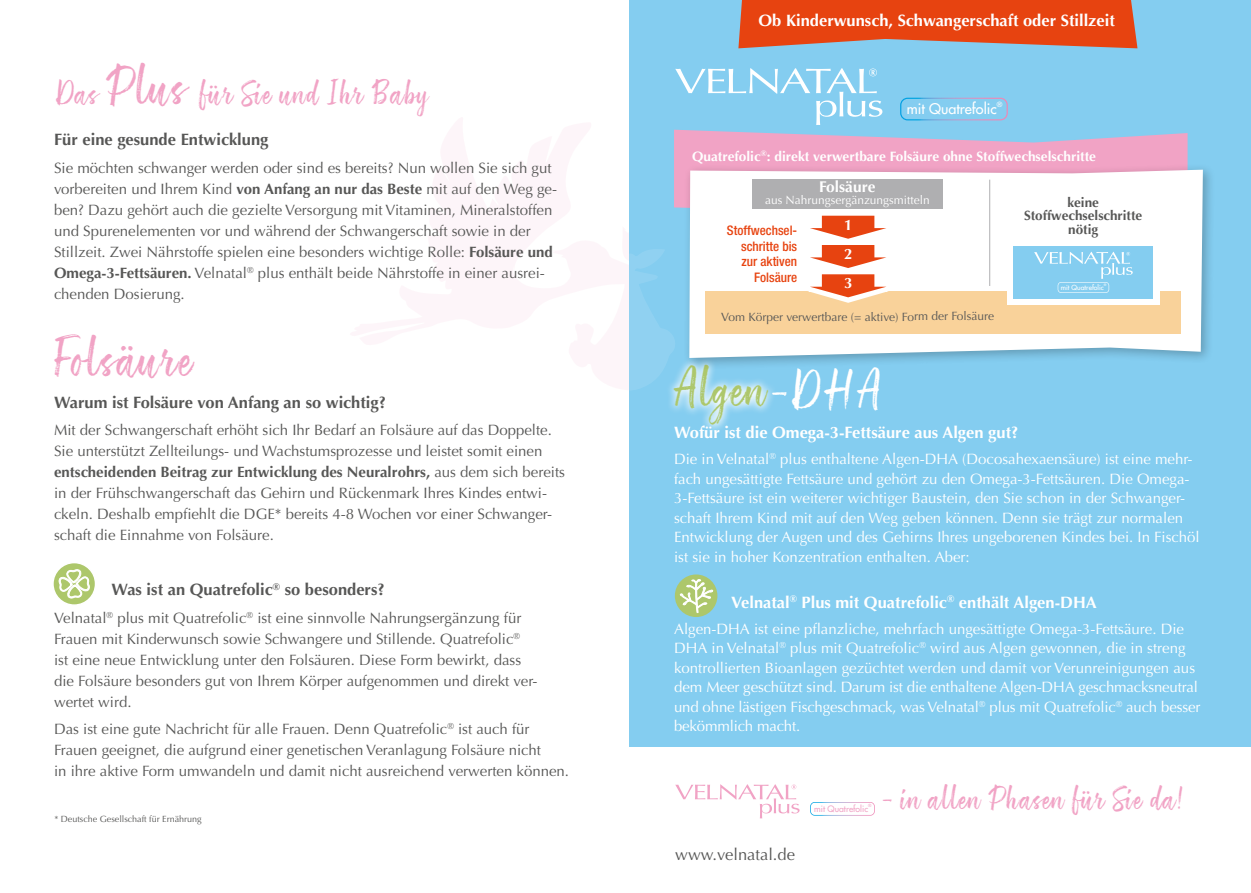
<style>
.page{position:relative;width:1251px;height:893px;background:#fff}
.page>*{position:absolute;margin:0;border:0;box-sizing:border-box;transform-origin:0 0}
.t1{font:48px "ATS Script";letter-spacing:.025em;color:#adc76b}
.t2{font:48px "ATS Script";letter-spacing:.025em;color:#f1a3c5}
.t3{font:30px "ATS Script";letter-spacing:.025em;color:#f1a3c5}
.t4{font:28.95px "ATS Script";letter-spacing:.025em;color:#f1a3c5}
.t5{font:700 16.5px "Optima";color:#fff}
.t6{font:700 16.5px "Optima";color:#575756}
.t7{font:16.5px "Optima";color:#575756}
.t8{font:700 15.6px "Optima";color:#fff}
.t9{font:15px/21px "Optima";color:#575756}
.t10{font:15px/19.5px "Optima";color:#fff}
.t11{font:700 15px "Optima";color:#fff}
.t12{font:14.4px "Futura";color:#fff}
.t13{font:700 13.65px "Optima";color:#fff}
.t14{font:700 13.5px/13.5px "Optima";color:#575756;text-align:center}
.t15{font:500 condensed 13.2px/15.6px "Helvetica Neue LT Pro";color:#e74310;text-align:right}
.t16{font:12px "Optima";color:#fff}
.t17{font:12px "Optima";letter-spacing:-.005em;color:#575756}
.t18{font:9px "Optima";color:#575756}
.t19{font:8.7px "Futura";color:#f1a3c5}
.t20{font:7.05px "Futura";color:#fff}
.t21{font:6.9px "Futura";color:#fff}
.t22{font:4.2px "Futura";color:#f1a3c5}
.t23{font:3.3px "Futura";color:#fff}
.s1{font-size:48px}
.s2{font-weight:700}
.s3{color:#fff}
</style>
<div class="page">
<div style="left:629px;top:0;width:621px;height:746px;background:#84cdf0"></div>
<svg style="left:674px;top:574px;width:43px;height:43px"></svg>
<svg style="left:677px;top:578px;width:36px;height:35px"></svg>
<svg style="left:675px;top:784px;width:124px;height:34px"></svg>
<svg style="left:810px;top:802px;width:64px;height:14px"></svg>
<svg style="left:738px;top:0;width:399px;height:48px;background:#dc5127"></svg>
<svg style="left:670px;top:391px;width:103px;height:39px"></svg>
<svg style="left:53px;top:563px;width:42px;height:42px"></svg>
<div style="left:52px;top:562px;width:44px;height:44px;border:2px solid #fff;border-radius:50%"></div>
<svg style="left:58px;top:569px;width:32px;height:30px"></svg>
<svg style="left:1007px;top:133px;width:180px;height:30px;fill:#f1a3c5"></svg>
<div style="left:682px;top:163px;width:532px;height:207px;background:#000;opacity:.25"></div>
<svg style="left:1007px;top:170px;width:195px;height:188px;background:#f2f6f9"></svg>
<div style="left:704px;top:292px;width:476px;height:42px;background:#f9d29a"></div>
<div style="left:1006px;top:243px;width:153px;height:62px;background:#fff"></div>
<div style="left:1013px;top:246px;width:140px;height:53px;background:#84cdf0"></div>
<svg style="left:1034px;top:252px;width:98px;height:41px"></svg>
<svg style="left:629px;top:68px;width:378px;height:323px"></svg>
<div style="left:752px;top:180px;width:190px;height:29px;background:#afafb1"></div>
<h2 class="t3" style="left:54px;top:76px;width:376px">Das <span class="s1">Plus</span> für Sie und Ihr Baby</h2>
<p class="t6" style="left:54px;top:130px;width:216px">Für eine gesunde Entwicklung</p>
<p class="t9" style="left:54px;top:157px;width:504px">Sie möchten schwanger werden oder sind es bereits? Nun wollen Sie sich gut vorbereiten und Ihrem Kind <span class="s2">von Anfang an nur das Beste</span> mit auf den Weg ge&shy;ben? Dazu gehört auch die gezielte Versorgung mit Vitaminen, Mineralstoffen und Spurenelementen vor und während der Schwangerschaft sowie in der Stillzeit. Zwei Nährstoffe spielen eine besonders wichtige Rolle: <span class="s2">Folsäure und Omega-3-Fettsäuren.</span> Velnatal<sup>®</sup> plus enthält beide Nährstoffe in einer ausrei&shy;chenden Dosierung.</p>
<h1 class="t2" style="left:54px;top:331px;width:140px">Folsäure</h1>
<p class="t6" style="left:54px;top:393px;width:333px">Warum ist Folsäure von Anfang an so wichtig?</p>
<p class="t9" style="left:54px;top:420px;width:512px">Mit der Schwangerschaft erhöht sich Ihr Bedarf an Folsäure auf das Doppelte.<br>Sie unterstützt Zellteilungs- und Wachstumsprozesse und leistet somit einen <span class="s2">entscheidenden Beitrag zur Entwicklung des Neuralrohrs,</span> aus dem sich bereits in der Frühschwangerschaft das Gehirn und Rückenmark Ihres Kindes entwi&shy;ckeln. Deshalb empfiehlt die DGE* bereits 4-8 Wochen vor einer Schwanger&shy;schaft die Einnahme von Folsäure.</p>
<p class="t6" style="left:111px;top:580px;width:275px">Was ist an Quatrefolic<sup>®</sup> so besonders?</p>
<p class="t9" style="left:54px;top:607px;width:485px">Velnatal<sup>®</sup> plus mit Quatrefolic<sup>®</sup> ist eine sinnvolle Nahrungsergänzung für Frauen mit Kinderwunsch sowie Schwangere und Stillende. Quatrefolic<sup>® </sup>ist eine neue Entwicklung unter den Folsäuren. Diese Form bewirkt, dass die Folsäure besonders gut von Ihrem Körper aufgenommen und direkt ver&shy;wertet wird.</p>
<p class="t9" style="left:54px;top:719px;width:516px">Das ist eine gute Nachricht für alle Frauen. Denn Quatrefolic<sup>®</sup> ist auch für<br>Frauen geeignet, die aufgrund einer genetischen Veranlagung Folsäure nicht<br>in ihre aktive Form umwandeln und damit nicht ausreichend verwerten können.</p>
<p class="t18" style="left:54px;top:814px;width:149px">* Deutsche Gesellschaft für Ernährung</p>
<p class="t5" style="left:758px;top:10px;width:358px">Ob Kinderwunsch, Schwangerschaft oder Stillzeit</p>
<p class="t12" style="left:906px;top:100px;width:91px">mit Quatrefolic</p>
<p class="t20" style="left:996px;top:100px;width:7px">®</p>
<p class="t13" style="left:692px;top:148px;width:405px">Quatrefolic<sup>®</sup>: direkt verwertbare Folsäure ohne Stoffwechselschritte</p>
<p class="t14" style="left:1023px;top:196px;width:120px">keine<br>Stoffwechselschritte nötig</p>
<p class="t8" style="left:807px;top:171px;width:58px">Folsäure</p>
<p class="t16" style="left:753px;top:186px;width:166px">aus Nahrungsergänzungsmitteln</p>
<p class="t15" style="left:717px;top:222px;width:72px">Stoffwechsel&shy;schritte bis zur aktiven<br>Folsäure</p>
<p class="t8" style="left:819px;top:178px;width:58px">Folsäure</p>
<p class="t16" style="left:764px;top:193px;width:166px">aus Nahrungsergänzungsmitteln</p>
<p class="t15" style="left:726px;top:222px;width:72px">Stoffwechsel&shy;schritte bis zur aktiven<br>Folsäure</p>
<p class="t11" style="left:844px;top:216px;width:10px">1</p>
<p class="t11" style="left:844px;top:245px;width:10px">2</p>
<p class="t11" style="left:844px;top:274px;width:10px">3</p>
<p class="t21" style="left:1060px;top:283px;width:45px">mit Quatrefolic</p>
<p class="t23" style="left:1103px;top:283px;width:4px">®</p>
<p class="t17" style="left:720px;top:310px;width:275px">Vom Körper verwertbare (= aktive) Form der Folsäure</p>
<h1 class="t1" style="left:669px;top:362px;width:214px">Algen<span class="s3">-DHA</span></h1>
<p class="t5" style="left:674px;top:423px;width:346px">Wofür ist die Omega-3-Fettsäure aus Algen gut?</p>
<p class="t10" style="left:674px;top:450px;width:527px">Die in Velnatal<sup>®</sup> plus enthaltene Algen-DHA (Docosahexaensäure) ist eine mehr&shy;fach ungesättigte Fettsäure und gehört zu den Omega-3-Fettsäuren. Die Omega-3-Fettsäure ist ein weiterer wichtiger Baustein, den Sie schon in der Schwanger&shy;schaft Ihrem Kind mit auf den Weg geben können. Denn sie trägt zur normalen Entwicklung der Augen und des Gehirns Ihres ungeborenen Kindes bei. In Fischöl ist sie in hoher Konzentration enthalten. Aber:</p>
<p class="t5" style="left:731px;top:593px;width:367px">Velnatal<sup>®</sup> Plus mit Quatrefolic<sup>®</sup> enthält Algen-DHA</p>
<p class="t10" style="left:674px;top:619px;width:528px">Algen-DHA ist eine pflanzliche, mehrfach ungesättigte Omega-3-Fettsäure. Die DHA in Velnatal<sup>®</sup> plus mit Quatrefolic<sup>®</sup> wird aus Algen gewonnen, die in streng kontrollierten Bioanlagen gezüchtet werden und damit vor Verunreinigungen aus dem Meer geschützt sind. Darum ist die enthaltene Algen-DHA geschmacksneutral und ohne lästigen Fischgeschmack, was Velnatal<sup>®</sup> plus mit Quatrefolic<sup>®</sup> auch besser bekömmlich macht.</p>
<p class="t7" style="left:675px;top:844px;width:121px">www.velnatal.de</p>
<p class="t19" style="left:814px;top:803px;width:55px">mit Quatrefolic</p>
<p class="t22" style="left:868px;top:803px;width:5px">®</p>
<h3 class="t4" style="left:881px;top:782px;width:302px">- in allen Phasen für Sie da!</h3>
</div>
